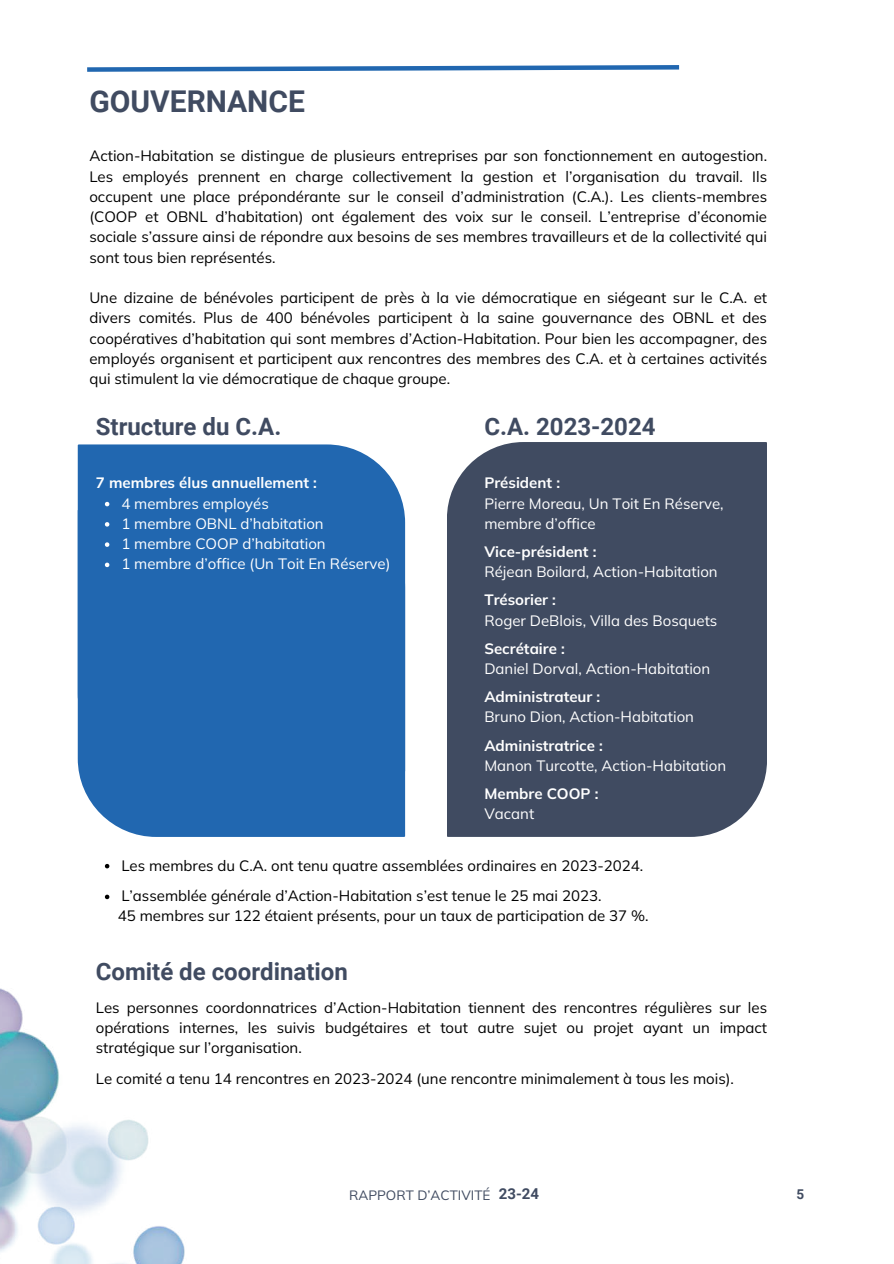
<style>
.page{position:relative;width:894px;height:1264px;background:#fff}
.page>*{position:absolute;margin:0;border:0;box-sizing:border-box;transform-origin:0 0}
.t1{font:700 30px "Roboto";color:#404b61}
.t2{font:700 24px "Roboto";color:#404b61}
.t3{font:15px/20.2px "Mulish";color:#000;text-align:justify}
.t4{font:15px/20.2px "Mulish";color:#fff}
.t5{font:700 15px "Mulish";color:#fff}
.t6{font:13.5px "Mulish";color:#404b61}
.t7{font:700 13.5px "Roboto";color:#404b61}
.s1{font-family:"Roboto";font-weight:700;font-size:15px}
</style>
<div class="page">
<img style="left:0;top:988px;width:185px;height:275px">
<svg style="left:87px;top:65px;width:593px;height:7px"></svg>
<svg style="left:78px;top:444px;width:326px;height:65px;background:#2f71b5"></svg>
<div style="left:447px;top:761px;width:319px;height:75px;background:#404b61"></div>
<div style="left:447px;top:442px;width:319px;height:319px;background:#404b61"></div>
<div style="left:78px;top:509px;width:327px;height:328px;background:#2167b0"></div>
<svg style="left:105px;top:502px;width:4px;height:4px"></svg>
<svg style="left:105px;top:522px;width:4px;height:4px"></svg>
<svg style="left:105px;top:542px;width:4px;height:5px"></svg>
<svg style="left:105px;top:562px;width:4px;height:5px"></svg>
<svg style="left:105px;top:863px;width:4px;height:5px"></svg>
<svg style="left:105px;top:894px;width:4px;height:5px"></svg>
<h1 class="t1" style="left:89px;top:85px;width:217px">GOUVERNANCE</h1>
<p class="t3" style="left:89px;top:145px;width:679px">Action-Habitation se distingue de plusieurs entreprises par son fonctionnement en autogestion.<br>Les employés prennent en charge collectivement la gestion et l’organisation du travail. Ils occupent une place prépondérante sur le conseil d’administration (C.A.). Les clients-membres (COOP et OBNL d’habitation) ont également des voix sur le conseil. L’entreprise d’économie sociale s’assure ainsi de répondre aux besoins de ses membres travailleurs et de la collectivité qui sont tous bien représentés.</p>
<p class="t3" style="left:89px;top:287px;width:679px">Une dizaine de bénévoles participent de près à la vie démocratique en siégeant sur le C.A. et divers comités. Plus de 400 bénévoles participent à la saine gouvernance des OBNL et des coopératives d’habitation qui sont membres d’Action-Habitation. Pour bien les accompagner, des employés organisent et participent aux rencontres des membres des C.A. et à certaines activités qui stimulent la vie démocratique de chaque groupe.</p>
<h2 class="t2" style="left:96px;top:413px;width:187px">Structure du C.A.</h2>
<h2 class="t2" style="left:484px;top:413px;width:172px">C.A. 2023-2024</h2>
<p class="t5" style="left:96px;top:473px;width:222px">7 membres élus annuellement :</p>
<p class="t4" style="left:121px;top:493px;width:270px">4 membres employés<br>1 membre OBNL d’habitation<br>1 membre COOP d’habitation<br>1 membre d’office (Un Toit En Réserve)</p>
<p class="t5" style="left:484px;top:473px;width:77px">Président :</p>
<p class="t4" style="left:484px;top:493px;width:241px">Pierre Moreau, Un Toit En Réserve, membre d’office</p>
<p class="t5" style="left:484px;top:542px;width:113px">Vice-président :</p>
<p class="t4" style="left:484px;top:561px;width:235px">Réjean Boilard, Action-Habitation</p>
<p class="t5" style="left:484px;top:590px;width:73px">Trésorier :</p>
<p class="t4" style="left:484px;top:610px;width:234px">Roger DeBlois, Villa des Bosquets</p>
<p class="t5" style="left:484px;top:638px;width:82px">Secrétaire :</p>
<p class="t4" style="left:484px;top:658px;width:227px">Daniel Dorval, Action-Habitation</p>
<p class="t5" style="left:484px;top:687px;width:117px">Administrateur :</p>
<p class="t4" style="left:484px;top:706px;width:211px">Bruno Dion, Action-Habitation</p>
<p class="t5" style="left:484px;top:735px;width:120px">Administratrice :</p>
<p class="t4" style="left:484px;top:755px;width:243px">Manon Turcotte, Action-Habitation</p>
<p class="t5" style="left:484px;top:783px;width:115px">Membre COOP :</p>
<p class="t4" style="left:484px;top:803px;width:51px">Vacant</p>
<p class="t3" style="left:121px;top:849px;width:523px;line-height:30.8px">Les membres du C.A. ont tenu quatre assemblées ordinaires en 2023-2024.<br>L’assemblée générale d’Action-Habitation s’est tenue le 25 mai 2023.</p>
<p class="t3" style="left:118px;top:905px;width:532px">45 membres sur 122 étaient présents, pour un taux de participation de 37 %.</p>
<h2 class="t2" style="left:96px;top:957px;width:253px">Comité de coordination</h2>
<p class="t3" style="left:96px;top:996px;width:672px">Les personnes coordonnatrices d’Action-Habitation tiennent des rencontres régulières sur les opérations internes, les suivis budgétaires et tout autre sujet ou projet ayant un impact stratégique sur l’organisation.</p>
<p class="t3" style="left:96px;top:1068px;width:639px">Le comité a tenu 14 rencontres en 2023-2024 (une rencontre minimalement à tous les mois).</p>
<p class="t6" style="left:349px;top:1186px;width:191px">RAPPORT D’ACTIVITÉ <span class="s1">23-24</span></p>
<p class="t7" style="left:796px;top:1186px;width:9px">5</p>
</div>
